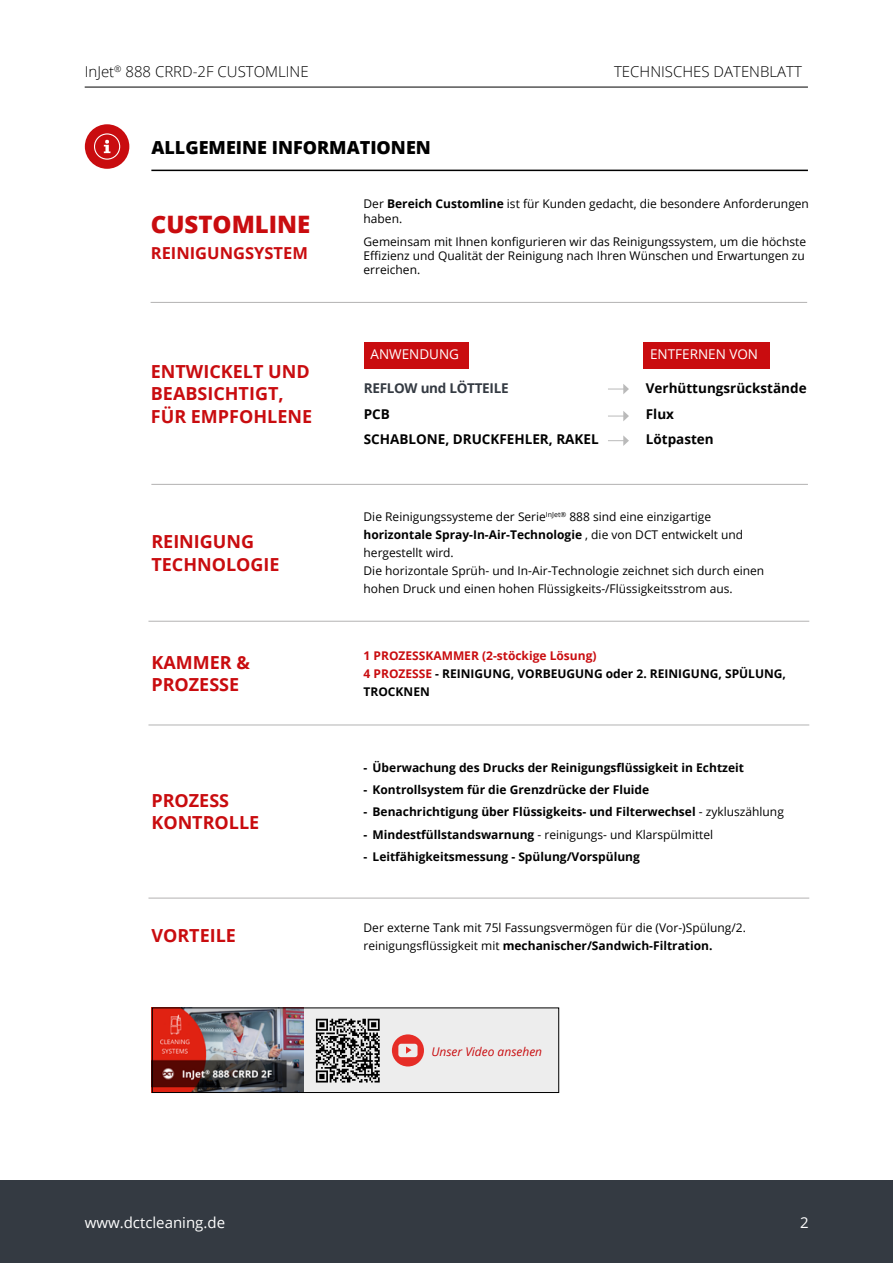
<style>
.page{position:relative;width:893px;height:1263px;background:#fff}
.page>*{position:absolute;margin:0;border:0;box-sizing:border-box;transform-origin:0 0}
.t1{font:800 24px "Open Sans";color:#c90c0f}
.t2{font:700 18px/22.5px "Open Sans";color:#c90c0f}
.t3{font:800 18px "Open Sans";color:#000}
.t4{font:700 16.5px "Open Sans";color:#c90c0f}
.t5{font:300 15px "Open Sans";color:#000}
.t6{font:15px "Open Sans";color:#fff}
.t7{font:700 13.5px "Open Sans";color:#000}
.t8{font:13.5px "Open Sans";color:#fff}
.t9{font:700 13.5px "Open Sans";letter-spacing:-.02em;color:#343a42}
.t10{font:12px/18px "Open Sans";color:#000}
.t11{font:700 12px/18px "Open Sans";color:#000}
.t12{font:italic 12px "Open Sans";color:#c90c0f}
.s1{font-weight:700}
.s2{color:#c90c0f}
.s3{font-weight:400}
</style>
<div class="page">
<hr style="left:85px;top:87px;width:723px;height:1px;background:#000">
<div style="left:0;top:1180px;width:893px;height:83px;background:#343a42"></div>
<div style="left:152px;top:1008px;width:407px;height:84px;background:#ededed"></div>
<hr style="left:151px;top:170px;width:657px;height:1px;background:#000">
<div style="left:85px;top:124px;width:44px;height:45px;background:#c90c0f;border-radius:50%"></div>
<svg style="left:104px;top:140px;width:6px;height:13px"></svg>
<div style="left:94px;top:133px;width:26px;height:27px;border:1px solid #fff;border-radius:50%"></div>
<hr style="left:151px;top:302px;width:656px;height:1px;background:#b3b2b2">
<hr style="left:151px;top:484px;width:657px;height:1px;background:#b3b2b2">
<hr style="left:148px;top:621px;width:661px;height:1px;background:#b3b2b2">
<hr style="left:148px;top:725px;width:661px;height:1px;background:#b3b2b2">
<hr style="left:148px;top:898px;width:661px;height:1px;background:#b3b2b2">
<img style="left:154px;top:1009px;width:150px;height:82px">
<svg style="left:316px;top:1019px;width:64px;height:63px"></svg>
<div style="left:392px;top:1034px;width:32px;height:32px;background:#e62d27;border-radius:50%"></div>
<svg style="left:398px;top:1044px;width:19px;height:13px"></svg>
<div style="left:152px;top:1007px;width:407px;height:86px;border:1px solid #000"></div>
<div style="left:364px;top:342px;width:104px;height:26px;background:#c90c0f"></div>
<div style="left:643px;top:342px;width:127px;height:26px;background:#c90c0f"></div>
<svg style="left:608px;top:384px;width:21px;height:10px"></svg>
<svg style="left:608px;top:411px;width:21px;height:10px"></svg>
<svg style="left:608px;top:435px;width:21px;height:11px"></svg>
<p class="t5" style="left:85px;top:62px;width:226px">InJet<sup>®</sup> 888 CRRD-2F CUSTOMLINE</p>
<p class="t5" style="left:614px;top:61px;width:189px">TECHNISCHES DATENBLATT</p>
<h2 class="t3" style="left:151px;top:134px;width:281px">ALLGEMEINE INFORMATIONEN</h2>
<h1 class="t1" style="left:151px;top:206px;width:161px">CUSTOMLINE</h1>
<h3 class="t4" style="left:151px;top:241px;width:159px">REINIGUNGSYSTEM</h3>
<h2 class="t2" style="left:151px;top:359px;width:163px">ENTWICKELT UND<br>BEABSICHTIGT,<br>FÜR EMPFOHLENE</h2>
<h2 class="t2" style="left:151px;top:530px;width:130px">REINIGUNG<br>TECHNOLOGIE</h2>
<h2 class="t2" style="left:151px;top:651px;width:100px">KAMMER &amp;<br>PROZESSE</h2>
<h2 class="t2" style="left:151px;top:789px;width:109px">PROZESS<br>KONTROLLE</h2>
<p class="t10" style="left:364px;top:196px;width:447px;line-height:14.4px">Der <span class="s1">Bereich Customline</span> ist für Kunden gedacht, die besondere Anforderungen haben.</p>
<p class="t10" style="left:364px;top:234px;width:444px;line-height:14.4px;text-align:justify">Gemeinsam mit Ihnen konfigurieren wir das Reinigungssystem, um die höchste Effizienz und Qualität der Reinigung nach Ihren Wünschen und Erwartungen zu erreichen.</p>
<p class="t8" style="left:370px;top:345px;width:90px">ANWENDUNG</p>
<p class="t8" style="left:650px;top:345px;width:110px">ENTFERNEN VON</p>
<p class="t9" style="left:364px;top:379px;width:146px">REFLOW und LÖTTEILE</p>
<p class="t7" style="left:646px;top:379px;width:162px">Verhüttungsrückstände</p>
<p class="t7" style="left:364px;top:404px;width:28px">PCB</p>
<p class="t7" style="left:646px;top:404px;width:30px">Flux</p>
<p class="t7" style="left:364px;top:430px;width:236px">SCHABLONE, DRUCKFEHLER, RAKEL</p>
<p class="t7" style="left:646px;top:430px;width:69px">Lötpasten</p>
<p class="t10" style="left:364px;top:507px;width:402px">Die Reinigungssysteme der Serie<sup>InJet®</sup> 888 sind eine einzigartige <span class="s1">horizontale Spray-In-Air-Technologie</span> , die von DCT entwickelt und hergestellt wird.<br>Die horizontale Sprüh- und In-Air-Technologie zeichnet sich durch einen hohen Druck und einen hohen Flüssigkeits-/Flüssigkeitsstrom aus.</p>
<p class="t11" style="left:364px;top:646px;width:424px"><span class="s2">1 PROZESSKAMMER (2-stöckige Lösung)<br>4 PROZESSE</span> - REINIGUNG, VORBEUGUNG oder 2. REINIGUNG, SPÜLUNG,<br>TROCKNEN</p>
<p class="t11" style="left:364px;top:758px;width:382px">- Überwachung des Drucks der Reinigungsflüssigkeit in Echtzeit</p>
<p class="t11" style="left:364px;top:780px;width:287px">- Kontrollsystem für die Grenzdrücke der Fluide</p>
<p class="t11" style="left:364px;top:803px;width:422px">- Benachrichtigung über Flüssigkeits- und Filterwechsel <span class="s3">- zykluszählung</span></p>
<p class="t10" style="left:364px;top:825px;width:351px"><span class="s1">- Mindestfüllstandswarnung</span> - reinigungs- und Klarspülmittel</p>
<p class="t11" style="left:364px;top:847px;width:278px">- Leitfähigkeitsmessung - Spülung/Vorspülung</p>
<h2 class="t2" style="left:151px;top:924px;width:86px">VORTEILE</h2>
<p class="t10" style="left:364px;top:918px;width:384px">Der externe Tank mit 75l Fassungsvermögen für die (Vor-)Spülung/2. reinigungsflüssigkeit mit <span class="s1">mechanischer/Sandwich-Filtration.</span></p>
<p class="t12" style="left:431px;top:1044px;width:112px">Unser Video ansehen</p>
<p class="t6" style="left:85px;top:1212px;width:142px">www.dctcleaning.de</p>
<p class="t6" style="left:800px;top:1212px;width:10px">2</p>
</div>
